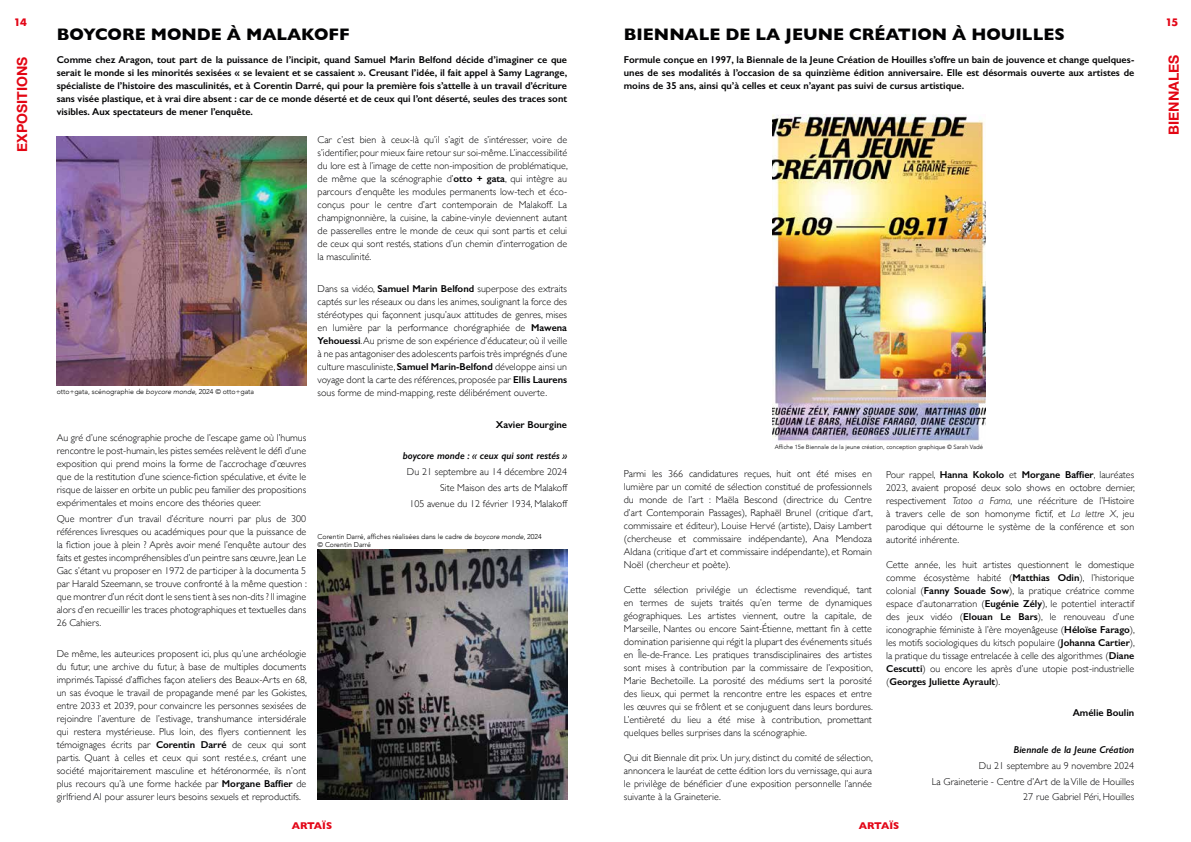
<style>
.page{position:relative;width:1191px;height:842px;background:#fff}
.page>*{position:absolute;margin:0;border:0;box-sizing:border-box;transform-origin:0 0}
.t1{font:700 17px "Gill Sans";color:#020203}
.t2{font:700 14px "Helvetica Neue";color:#e30613}
.t3{font:300 10px/13px "Gill Sans";color:#020203;text-align:justify}
.t4{font:600 10px/13px "Gill Sans";color:#020203;text-align:justify}
.t5{font:italic 600 10px "Gill Sans";color:#020203}
.t6{font:700 10px "Gill Sans";color:#e30617}
.t7{font:700 10px "Futura";color:#e30617}
.t8{font:300 7px/8.8px "Avenir";color:#000}
.t9{font:300 6px "Avenir";color:#000}
.s1{font-weight:600}
.s2{font-style:italic}
</style>
<div class="page">
<img style="left:317px;top:550px;width:250px;height:249px">
<img style="left:57px;top:136px;width:249px;height:250px">
<img style="left:772px;top:114px;width:214px;height:327px">
<p class="t7" style="left:14px;top:15px;width:15px">14</p>
<p class="t7" style="left:1165px;top:15px;width:14px">15</p>
<h1 class="t1" style="left:57px;top:21px;width:294px">BOYCORE MONDE À MALAKOFF</h1>
<p class="t4" style="left:57px;top:53px;width:512px">Comme chez Aragon, tout part de la puissance de l’incipit, quand Samuel Marin Belfond décide d’imaginer ce que serait le monde si les minorités sexisées « se levaient et se cassaient ». Creusant l’idée, il fait appel à Samy Lagrange, spécialiste de l’histoire des masculinités, et à Corentin Darré, qui pour la première fois s’attelle à un travail d’écriture sans visée plastique, et à vrai dire absent : car de ce monde déserté et de ceux qui l’ont déserté, seules des traces sont visibles. Aux spectateurs de mener l’enquête.</p>
<h1 class="t1" style="left:624px;top:21px;width:442px">BIENNALE DE LA JEUNE CRÉATION À HOUILLES</h1>
<p class="t4" style="left:624px;top:53px;width:512px">Formule conçue en 1997, la Biennale de la Jeune Création de Houilles s’offre un bain de jouvence et change quelques&shy;unes de ses modalités à l’occasion de sa quinzième édition anniversaire. Elle est désormais ouverte aux artistes de moins de 35 ans, ainsi qu’à celles et ceux n’ayant pas suivi de cursus artistique.</p>
<h2 class="t2" style="left:11px;top:152px;width:96px;rotate:-90deg">EXPOSITIONS</h2>
<h2 class="t2" style="left:1162px;top:135px;width:81px;rotate:-90deg">BIENNALES</h2>
<p class="t3" style="left:317px;top:133px;width:252px">Car c’est bien à ceux-là qu’il s’agit de s’intéresser, voire de s’identifier, pour mieux faire retour sur soi-même. L’inaccessibilité du lore est à l’image de cette non-imposition de problématique, de même que la scénographie d’<span class="s1">otto + gata</span>, qui intègre au parcours d’enquête les modules permanents low-tech et éco&shy;conçus pour le centre d’art contemporain de Malakoff. La champignonnière, la cuisine, la cabine-vinyle deviennent autant de passerelles entre le monde de ceux qui sont partis et celui de ceux qui sont restés, stations d’un chemin d’interrogation de la masculinité.</p>
<p class="t3" style="left:317px;top:282px;width:251px">Dans sa vidéo, <span class="s1">Samuel Marin Belfond</span> superpose des extraits captés sur les réseaux ou dans les animes, soulignant la force des stéréotypes qui façonnent jusqu’aux attitudes de genres, mises en lumière par la performance chorégraphiée de <span class="s1">Mawena Yehouessi</span>. Au prisme de son expérience d’éducateur, où il veille à ne pas antagoniser des adolescents parfois très imprégnés d’une culture masculiniste, <span class="s1">Samuel Marin-Belfond</span> développe ainsi un voyage dont la carte des références, proposée par <span class="s1">Ellis Laurens </span>sous forme de mind-mapping, reste délibérément ouverte.</p>
<p class="t4" style="left:496px;top:418px;width:73px">Xavier Bourgine</p>
<p class="t5" style="left:403px;top:450px;width:166px">boycore monde : « ceux qui sont restés »</p>
<p class="t3" style="left:407px;top:463px;width:162px;line-height:15.8px;text-align:right">Du 21 septembre au 14 décembre 2024<br>Site Maison des arts de Malakoff<br>105 avenue du 12 février 1934, Malakoff</p>
<p class="t8" style="left:317px;top:532px;width:226px">Corentin Darré, affiches réalisées dans le cadre de <span class="s2">boycore monde</span>, 2024 © Corentin Darré</p>
<p class="t8" style="left:57px;top:387px;width:199px">otto+gata, scénographie de <span class="s2">boycore monde</span>, 2024 © otto+gata</p>
<p class="t3" style="left:57px;top:430px;width:251px">Au gré d’une scénographie proche de l’escape game où l’humus rencontre le post-humain, les pistes semées relèvent le défi d’une exposition qui prend moins la forme de l’accrochage d’œuvres que de la restitution d’une science-fiction spéculative, et évite le risque de laisser en orbite un public peu familier des propositions expérimentales et moins encore des théories queer.</p>
<p class="t3" style="left:57px;top:511px;width:252px">Que montrer d’un travail d’écriture nourri par plus de 300 références livresques ou académiques pour que la puissance de la fiction joue à plein ? Après avoir mené l’enquête autour des faits et gestes incompréhensibles d’un peintre sans œuvre, Jean Le Gac s’étant vu proposer en 1972 de participer à la documenta 5 par Harald Szeemann, se trouve confronté à la même question : que montrer d’un récit dont le sens tient à ses non-dits ? Il imagine alors d’en recueillir les traces photographiques et textuelles dans 26 Cahiers.</p>
<p class="t3" style="left:57px;top:647px;width:252px">De même, les auteur.ices proposent ici, plus qu’une archéologie du futur, une archive du futur, à base de multiples documents imprimés. Tapissé d’affiches façon ateliers des Beaux-Arts en 68, un sas évoque le travail de propagande mené par les Gokistes, entre 2033 et 2039, pour convaincre les personnes sexisées de rejoindre l’aventure de l’estivage, transhumance intersidérale qui restera mystérieuse. Plus loin, des flyers contiennent les témoignages écrits par <span class="s1">Corentin Darré</span> de ceux qui sont partis. Quant à celles et ceux qui sont resté.e.s, créant une société majoritairement masculine et hétéronormée, ils n’ont plus recours qu’à une forme hackée par <span class="s1">Morgane Baffier</span> de girlfriend AI pour assurer leurs besoins sexuels et reproductifs.</p>
<p class="t9" style="left:775px;top:443px;width:210px">Affiche 15e Biennale de la jeune création, conception graphique © Sarah Vadé</p>
<p class="t3" style="left:624px;top:467px;width:250px">Parmi les 366 candidatures reçues, huit ont été mises en lumière par un comité de sélection constitué de professionnels du monde de l’art : Maëla Bescond (directrice du Centre d’art Contemporain Passages), Raphaël Brunel (critique d’art, commissaire et éditeur), Louise Hervé (artiste), Daisy Lambert (chercheuse et commissaire indépendante), Ana Mendoza Aldana (critique d’art et commissaire indépendante), et Romain Noël (chercheur et poète).</p>
<p class="t3" style="left:624px;top:583px;width:250px">Cette sélection privilégie un éclectisme revendiqué, tant en termes de sujets traités qu’en terme de dynamiques géographiques. Les artistes viennent, outre la capitale, de Marseille, Nantes ou encore Saint-Étienne, mettant fin à cette domination parisienne qui régit la plupart des événements situés en Île-de-France. Les pratiques transdisciplinaires des artistes sont mises à contribution par la commissaire de l’exposition, Marie Bechetoille. La porosité des médiums sert la porosité des lieux, qui permet la rencontre entre les espaces et entre les œuvres qui se frôlent et se conjuguent dans leurs bordures.<br>L’entièreté du lieu a été mise à contribution, promettant quelques belles surprises dans la scénographie.</p>
<p class="t3" style="left:624px;top:751px;width:250px">Qui dit Biennale dit prix. Un jury, distinct du comité de sélection, annoncera le lauréat de cette édition lors du vernissage, qui aura le privilège de bénéficier d’une exposition personnelle l’année suivante à la Graineterie.</p>
<p class="t3" style="left:886px;top:467px;width:250px">Pour rappel, <span class="s1">Hanna Kokolo</span> et <span class="s1">Morgane Baffier</span>, lauréates 2023, avaient proposé deux solo shows en octobre dernier, respectivement <span class="s2">Tatoo a Fama</span>, une réécriture de l’Histoire à travers celle de son homonyme fictif, et <span class="s2">La lettre X</span>, jeu parodique qui détourne le système de la conférence et son autorité inhérente.</p>
<p class="t3" style="left:886px;top:557px;width:250px">Cette année, les huit artistes questionnent le domestique comme écosystème habité (<span class="s1">Matthias Odin</span>), l’historique colonial (<span class="s1">Fanny Souade Sow</span>), la pratique créatrice comme espace d’autonarration (<span class="s1">Eugénie Zély</span>), le potentiel interactif des jeux vidéo (<span class="s1">Elouan Le Bars</span>), le renouveau d’une iconographie féministe à l’ère moyenâgeuse (<span class="s1">Héloïse Farago</span>), les motifs sociologiques du kitsch populaire (<span class="s1">Johanna Cartier</span>), la pratique du tissage entrelacée à celle des algorithmes (<span class="s1">Diane Cescutti</span>) ou encore les après d’une utopie post-industrielle (<span class="s1">Georges Juliette Ayrault</span>).</p>
<p class="t4" style="left:1072px;top:706px;width:63px">Amélie Boulin</p>
<p class="t5" style="left:1013px;top:743px;width:122px">Biennale de la Jeune Création</p>
<p class="t3" style="left:931px;top:757px;width:204px;line-height:15.8px;text-align:right">Du 21 septembre au 9 novembre 2024<br>La Graineterie - Centre d’Art de la Ville de Houilles<br>27 rue Gabriel Péri, Houilles</p>
<p class="t6" style="left:292px;top:818px;width:42px">ARTAÏS</p>
<p class="t6" style="left:859px;top:818px;width:42px">ARTAÏS</p>
</div>
